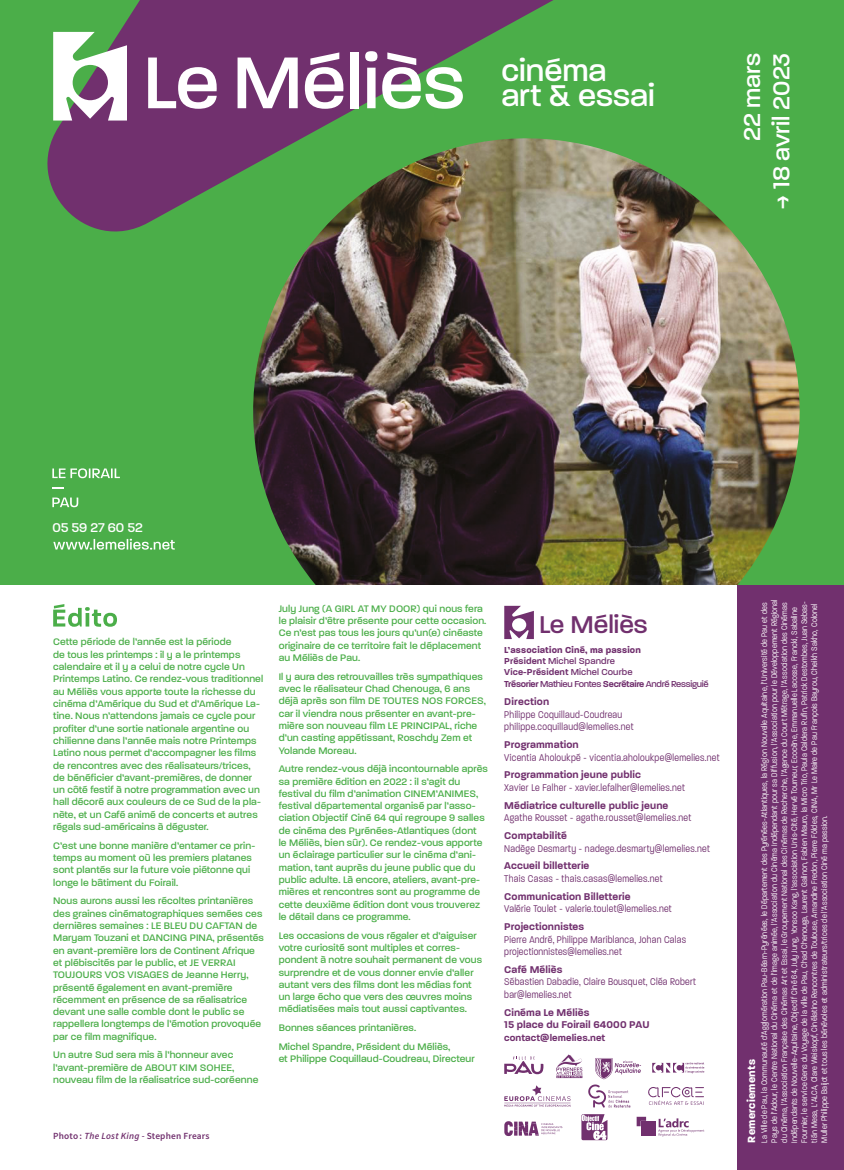
<style>
.page{position:relative;width:844px;height:1170px;background:#fff}
.page>*{position:absolute;margin:0;border:0;box-sizing:border-box;transform-origin:0 0}
.t1{font:500 32.5px/25.5px "Paralucent";color:#fff}
.t2{font:500 26.25px "Paralucent";color:#71306e}
.t3{font:500 25px "Paralucent";color:#fff}
.t4{font:500 13.75px "Paralucent";color:#fff}
.t5{font:700 11.25px "Paralucent";letter-spacing:.02em;color:#fff}
.t6{font:300 10.62px/12.5px "Paralucent Condensed";letter-spacing:.03em;color:#71306e}
.t7{font:600 10.62px/12.5px "Paralucent";letter-spacing:.01em;color:#71306e}
.t8{font:500 10.25px/12.2px "Paralucent";letter-spacing:.01em;color:#4bae49}
.t9{font:600 10px "Paralucent";letter-spacing:.01em;color:#71306e}
.t10{font:500 9.38px/11.2px "Paralucent";letter-spacing:-.03em;color:#71306e}
.t11{font:9.38px "Source Sans Variable";letter-spacing:.02em;color:#71306e}
.t12{font:300 8.75px/10px "Paralucent Condensed";letter-spacing:.02em;color:#fff}
.s1{font-weight:700}
.s2{font-weight:600}
.s3{font-style:italic}
</style>
<div class="page">
<div style="left:737px;top:585px;width:106px;height:584px;background:#71306e"></div>
<img style="left:0;top:0;width:843px;height:585px">
<svg style="left:52px;top:468px;width:68px;height:10px"></svg>
<svg style="left:52px;top:487px;width:11px;height:2px"></svg>
<svg style="left:52px;top:497px;width:26px;height:10px"></svg>
<svg style="left:53px;top:538px;width:122px;height:11px"></svg>
<svg style="left:53px;top:32px;width:74px;height:88px"></svg>
<svg style="left:148px;top:57px;width:69px;height:52px"></svg>
<svg style="left:237px;top:57px;width:60px;height:51px"></svg>
<svg style="left:305px;top:52px;width:39px;height:57px"></svg>
<div style="left:350px;top:52px;width:9px;height:56px;background:#fff"></div>
<svg style="left:365px;top:51px;width:98px;height:58px"></svg>
<svg style="left:53px;top:604px;width:64px;height:23px"></svg>
<svg style="left:504px;top:1056px;width:39px;height:18px"></svg>
<svg style="left:556px;top:1054px;width:26px;height:23px"></svg>
<svg style="left:652px;top:1062px;width:52px;height:11px"></svg>
<svg style="left:504px;top:1085px;width:66px;height:21px"></svg>
<svg style="left:504px;top:1121px;width:58px;height:14px"></svg>
<svg style="left:581px;top:1114px;width:26px;height:26px"></svg>
<svg style="left:648px;top:1087px;width:56px;height:18px"></svg>
<svg style="left:636px;top:1116px;width:10px;height:10px"></svg>
<svg style="left:658px;top:1118px;width:46px;height:18px"></svg>
<div style="left:641px;top:1121px;width:14px;height:14px;background:#71306e"></div>
<svg style="left:588px;top:1058px;width:53px;height:49px"></svg>
<svg style="left:504px;top:605px;width:29px;height:34px"></svg>
<h1 class="t1" style="left:501px;top:57px;width:155px">cinéma<br>art &amp; essai</h1>
<h3 class="t3" style="left:736px;top:141px;width:90px;rotate:-90deg">22 mars</h3>
<h3 class="t3" style="left:766px;top:210px;width:158px;rotate:-90deg">→ 18 avril 2023</h3>
<h3 class="t4" style="left:52px;top:519px;width:92px">05 59 27 60 52</h3>
<p class="t8" style="left:53px;top:636px;width:211px">Cette période de l’année est la période<br>de tous les printemps : il y a le printemps calendaire et il y a celui de notre cycle Un Printemps Latino. Ce rendez-vous traditionnel au Méliès vous apporte toute la richesse du cinéma d’Amérique du Sud et d’Amérique La&shy;tine. Nous n’attendons jamais ce cycle pour profiter d’une sortie nationale argentine ou chilienne dans l’année mais notre Printemps Latino nous permet d’accompagner les films de rencontres avec des réalisateurs/trices, de bénéficier d’avant-premières, de donner un côté festif à notre programmation avec un hall décoré aux couleurs de ce Sud de la pla&shy;nète, et un Café animé de concerts et autres régals sud-américains à déguster.</p>
<p class="t8" style="left:53px;top:839px;width:203px">C’est une bonne manière d’entamer ce prin&shy;temps au moment où les premiers platanes sont plantés sur la future voie piétonne qui longe le bâtiment du Foirail.</p>
<p class="t8" style="left:53px;top:894px;width:212px">Nous aurons aussi les récoltes printanières des graines cinématographiques semées ces dernières semaines : LE BLEU DU CAFTAN de Maryam Touzani et DANCING PINA, présentés en avant-première lors de Continent Afrique et plébiscités par le public, et JE VERRAI TOUJOURS VOS VISAGES de Jeanne Herry, présenté également en avant-première récemment en présence de sa réalisatrice devant une salle comble dont le public se rappellera longtemps de l’émotion provoquée par ce film magnifique.</p>
<p class="t8" style="left:53px;top:1048px;width:207px">Un autre Sud sera mis à l’honneur avec l’avant-première de ABOUT KIM SOHEE, nouveau film de la réalisatrice sud-coréenne</p>
<p class="t8" style="left:279px;top:602px;width:209px">July Jung (A GIRL AT MY DOOR) qui nous fera le plaisir d’être présente pour cette occasion.<br>Ce n’est pas tous les jours qu’un(e) cinéaste originaire de ce territoire fait le déplacement au Méliès de Pau.</p>
<p class="t8" style="left:279px;top:670px;width:209px">Il y aura des retrouvailles très sympathiques avec le réalisateur Chad Chenouga, 6 ans déjà après son film DE TOUTES NOS FORCES, car il viendra nous présenter en avant-pre&shy;mière son nouveau film LE PRINCIPAL, riche d’un casting appétissant, Roschdy Zem et Yolande Moreau.</p>
<p class="t8" style="left:279px;top:762px;width:211px">Autre rendez-vous déjà incontournable après sa première édition en 2022 : il s’agit du festival du film d’animation CINEM’ANIMES, festival départemental organisé par l’asso&shy;ciation Objectif Ciné 64 qui regroupe 9 salles de cinéma des Pyrénées-Atlantiques (dont<br>le Méliès, bien sûr). Ce rendez-vous apporte un éclairage particulier sur le cinéma d’ani&shy;mation, tant auprès du jeune public que du public adulte. Là encore, ateliers, avant-pre&shy;mières et rencontres sont au programme de cette deuxième édition dont vous trouverez le détail dans ce programme.</p>
<p class="t8" style="left:279px;top:929px;width:205px">Les occasions de vous régaler et d’aiguiser votre curiosité sont multiples et corres&shy;pondent à notre souhait permanent de vous surprendre et de vous donner envie d’aller autant vers des films dont les médias font un large écho que vers des œuvres moins médiatisées mais tout aussi captivantes.</p>
<p class="t8" style="left:279px;top:1018px;width:173px;line-height:18.6px">Bonnes séances printanières.<br>Michel Spandre, Président du Méliès,</p>
<p class="t8" style="left:279px;top:1052px;width:197px">et Philippe Coquillaud-Coudreau, Directeur</p>
<h2 class="t2" style="left:539px;top:609px;width:110px">Le Méliès</h2>
<p class="t10" style="left:504px;top:644px;width:206px"><span class="s1">L’association Ciné, ma passion<br></span><span class="s2">Président</span> Michel Spandre<br><span class="s2">Vice-Président</span> Michel Courbe<br><span class="s2">Trésorier</span> Mathieu Fontes <span class="s2">Secrétaire</span> André Ressiguié</p>
<p class="t7" style="left:504px;top:695px;width:47px">Direction</p>
<p class="t6" style="left:504px;top:708px;width:131px">Philippe Coquillaud-Coudreau philippe.coquillaud@lemelies.net</p>
<p class="t7" style="left:504px;top:738px;width:76px">Programmation</p>
<p class="t6" style="left:504px;top:751px;width:217px">Vicentia Aholoukpé - vicentia.aholoukpe@lemelies.net</p>
<p class="t7" style="left:504px;top:768px;width:138px">Programmation jeune public</p>
<p class="t6" style="left:504px;top:781px;width:182px">Xavier Le Falher - xavier.lefalher@lemelies.net</p>
<p class="t7" style="left:504px;top:799px;width:166px">Médiatrice culturelle public jeune</p>
<p class="t6" style="left:504px;top:811px;width:188px">Agathe Rousset - agathe.rousset@lemelies.net</p>
<p class="t7" style="left:504px;top:829px;width:64px">Comptabilité</p>
<p class="t6" style="left:504px;top:842px;width:207px">Nadège Desmarty - nadege.desmarty@lemelies.net</p>
<p class="t7" style="left:504px;top:859px;width:87px">Accueil billetterie</p>
<p class="t6" style="left:504px;top:872px;width:160px">Thais Casas - thais.casas@lemelies.net</p>
<p class="t7" style="left:504px;top:890px;width:128px">Communication Billetterie</p>
<p class="t6" style="left:504px;top:902px;width:169px">Valérie Toulet - valerie.toulet@lemelies.net</p>
<p class="t7" style="left:504px;top:920px;width:81px">Projectionnistes</p>
<p class="t6" style="left:504px;top:932px;width:183px">Pierre André, Philippe Mariblanca, Johan Calas projectionnistes@lemelies.net</p>
<p class="t7" style="left:504px;top:963px;width:60px">Café Méliès</p>
<p class="t6" style="left:504px;top:975px;width:193px">Sébastien Dabadie, Claire Bousquet, Cléa Robert bar@lemelies.net</p>
<p class="t7" style="left:504px;top:1005px;width:147px">Cinéma Le Méliès<br>15 place du Foirail 64000 PAU</p>
<p class="t9" style="left:504px;top:1031px;width:103px">contact@lemelies.net</p>
<p class="t11" style="left:53px;top:1129px;width:158px">Photo : <span class="s3">The Lost King -</span> Stephen Frears</p>
<p class="t12" style="left:759px;top:1142px;width:544px;rotate:-90deg">La Ville de Pau, la Communauté d’Agglomération Pau-Béarn-Pyrénées, le Département des Pyrénées-Atlantiques, la Région Nouvelle Aquitaine, l’Université de Pau et des Pays de l’Adour, le Centre National du Cinéma et de l’image animée, l’Association du Cinéma Indépendant pour sa Diffusion, l’Association pour le Développement Régional du Cinéma, l’Association Française des Cinémas Art et Essai, le Groupement National des Cinémas de Recherche, l’Agence du Court Métrage, l’Association des Cinémas Indépendants de Nouvelle-Aquitaine, Objectif Ciné 64, July Jung, Yonsoo Kang, l’association Unis-Cité, Hervé Tourneur, Ecocène, Emmanuelle Lacosse, Francki, Sabaline Fournier, le service Gens du Voyage de la ville de Pau, Chad Chenouga, Laurent Galinon, Fabien Mauro, la Micro Trio, Paula Caldera Rufin, Patrick Destombes, Juan Sebas&shy;tián Mesa, L’ALCA, Clare Weiskopf, Cinélatino Rencontres de Toulouse, Amandine Fredon, Pierre Földes, CINA, Mr Le Maire de Pau François Bayrou, Cheikh Sakho, Colonel Muller Philippe Baijot et tous les bénévoles et administrateurs/trices de l’Association Ciné ma passion.</p>
<p class="t5" style="left:744px;top:1142px;width:85px;rotate:-90deg">Remerciements</p>
</div>
